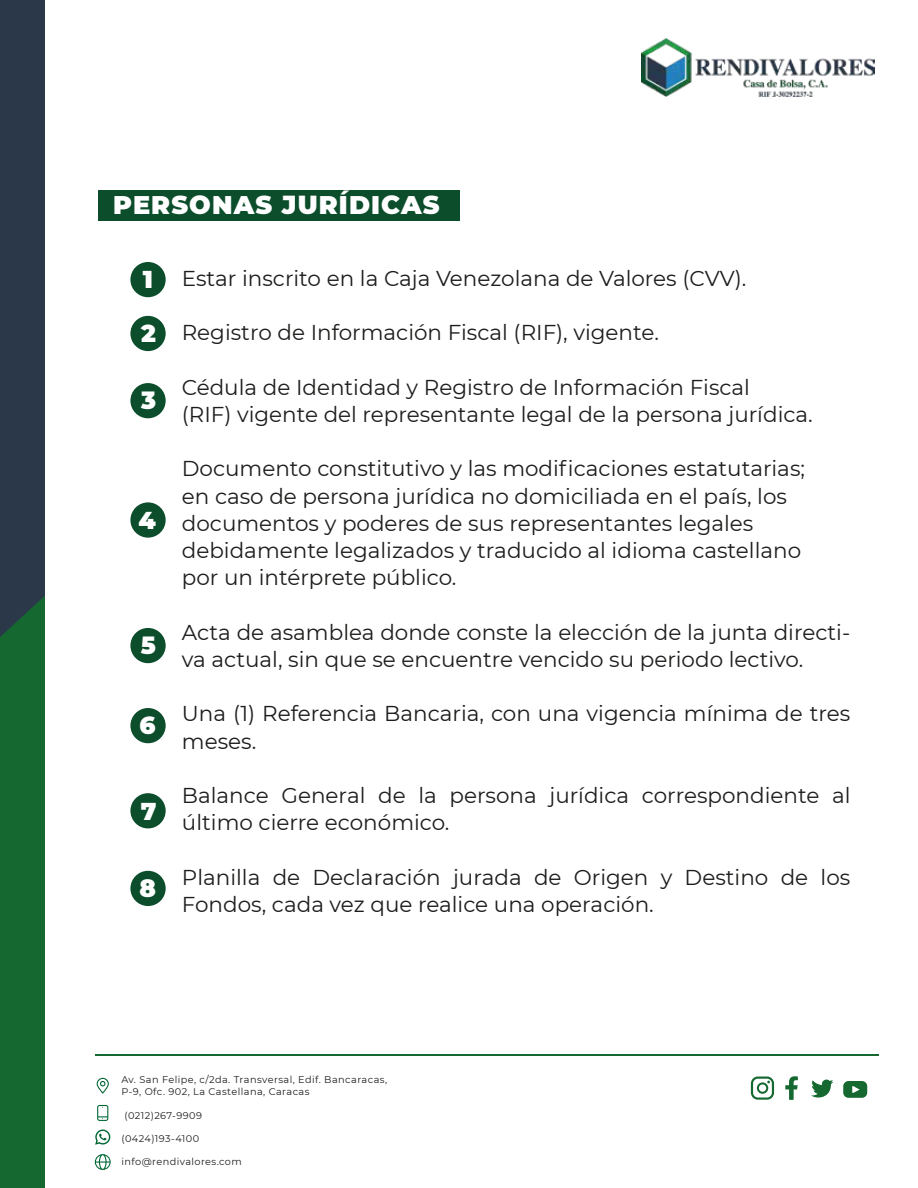
<style>
.page{position:relative;width:918px;height:1188px;background:#fff}
.page>*{position:absolute;margin:0;border:0;box-sizing:border-box;transform-origin:0 0}
.t1{font:900 25.5px "Montserrat";letter-spacing:.045em;color:#fff}
.t2{font:900 24.3px "Montserrat";color:#fff}
.t3{font:21.45px/27.2px "Montserrat";color:#1d1d1c}
.t4{font:9.75px/12.1px "Montserrat";letter-spacing:.045em;color:#1d1d1c}
</style>
<div class="page">
<svg style="left:811px;top:1080px;width:22px;height:18px"></svg>
<svg style="left:843px;top:1081px;width:24px;height:17px"></svg>
<svg style="left:751px;top:1077px;width:23px;height:23px"></svg>
<svg style="left:785px;top:1076px;width:13px;height:24px"></svg>
<svg style="left:95px;top:1130px;width:15px;height:15px"></svg>
<svg style="left:97px;top:1105px;width:11px;height:16px"></svg>
<svg style="left:97px;top:1078px;width:12px;height:16px"></svg>
<svg style="left:95px;top:1154px;width:16px;height:16px"></svg>
<hr style="left:95px;top:1054px;width:783px;height:2px;background:#156930">
<div style="left:0;top:0;width:45px;height:1188px;background:#156930"></div>
<div style="left:0;top:0;width:45px;height:637px;background:#2b384a"></div>
<img style="left:641px;top:38px;width:234px;height:59px">
<div style="left:98px;top:190px;width:362px;height:30px;background:#0c4d2b"></div>
<div style="left:130px;top:262px;width:36px;height:35px;background:#0c4d2b;border-radius:50%"></div>
<div style="left:130px;top:316px;width:36px;height:35px;background:#0c4d2b;border-radius:50%"></div>
<div style="left:130px;top:383px;width:36px;height:35px;background:#0c4d2b;border-radius:50%"></div>
<div style="left:130px;top:502px;width:36px;height:36px;background:#0c4d2b;border-radius:50%"></div>
<div style="left:130px;top:628px;width:36px;height:35px;background:#0c4d2b;border-radius:50%"></div>
<div style="left:130px;top:708px;width:36px;height:35px;background:#0c4d2b;border-radius:50%"></div>
<div style="left:130px;top:793px;width:36px;height:35px;background:#0c4d2b;border-radius:50%"></div>
<div style="left:130px;top:871px;width:36px;height:35px;background:#0c4d2b;border-radius:50%"></div>
<p class="t1" style="left:113px;top:186px;width:328px">PERSONAS JURÍDICAS</p>
<p class="t2" style="left:143px;top:261px;width:12px">1</p>
<p class="t2" style="left:141px;top:315px;width:16px">2</p>
<p class="t2" style="left:141px;top:383px;width:16px">3</p>
<p class="t2" style="left:138px;top:502px;width:19px">4</p>
<p class="t2" style="left:141px;top:627px;width:17px">5</p>
<p class="t2" style="left:139px;top:707px;width:18px">6</p>
<p class="t2" style="left:141px;top:793px;width:17px">7</p>
<p class="t2" style="left:140px;top:870px;width:18px">8</p>
<p class="t3" style="left:182px;top:264px;width:566px">Estar inscrito en la Caja Venezolana de Valores (CVV).</p>
<p class="t3" style="left:182px;top:318px;width:479px">Registro de Información Fiscal (RIF), vigente.</p>
<p class="t3" style="left:182px;top:373px;width:632px">Cédula de Identidad y Registro de Información Fiscal<br>(RIF) vigente del representante legal de la persona jurídica.</p>
<p class="t3" style="left:182px;top:454px;width:625px">Documento constitutivo y las modificaciones estatutarias; en caso de persona jurídica no domiciliada en el país, los documentos y poderes de sus representantes legales debidamente legalizados y traducido al idioma castellano por un intérprete público.</p>
<p class="t3" style="left:182px;top:618px;width:670px">Acta de asamblea donde conste la elección de la junta directi&shy;va actual, sin que se encuentre vencido su periodo lectivo.</p>
<p class="t3" style="left:182px;top:699px;width:670px">Una (1) Referencia Bancaria, con una vigencia mínima de tres meses.</p>
<p class="t3" style="left:182px;top:781px;width:670px">Balance General de la persona jurídica correspondiente al último cierre económico.</p>
<p class="t3" style="left:182px;top:863px;width:670px">Planilla de Declaración jurada de Origen y Destino de los<br>Fondos, cada vez que realice una operación.</p>
<p class="t4" style="left:121px;top:1073px;width:267px">Av. San Felipe, c/2da. Transversal, Edif. Bancaracas,<br>P-9, Ofc. 902, La Castellana, Caracas</p>
<p class="t4" style="left:124px;top:1109px;width:79px">(0212)267-9909</p>
<p class="t4" style="left:121px;top:1132px;width:79px">(0424)193-4100</p>
<p class="t4" style="left:121px;top:1155px;width:122px">info@rendivalores.com</p>
</div>
